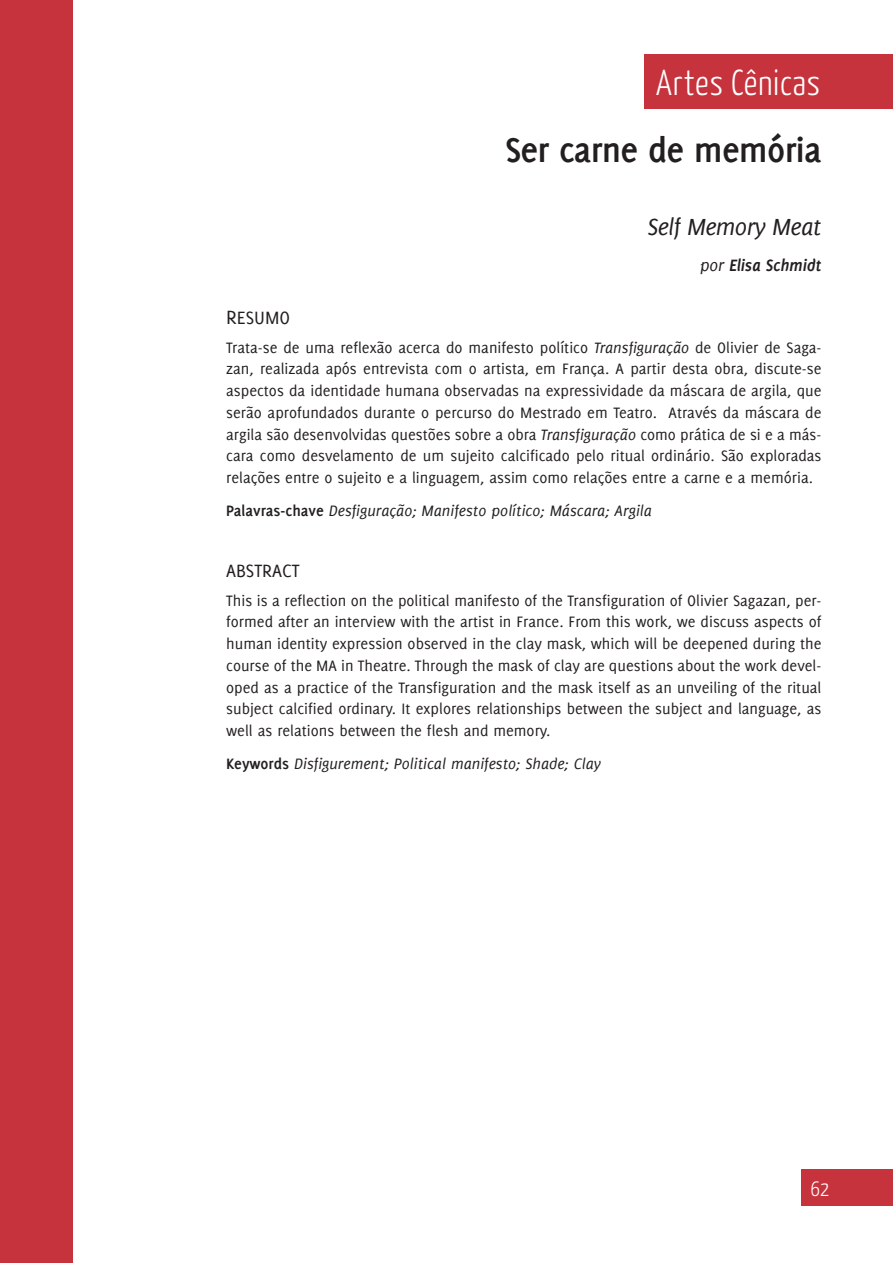
<style>
.page{position:relative;width:893px;height:1263px;background:#fff}
.page>*{position:absolute;margin:0;border:0;box-sizing:border-box;transform-origin:0 0}
.t1{font:700 37.5px "Delicious";letter-spacing:-.02em;color:#231f20}
.t2{font:300 36px "Yanone Kaffeesatz";letter-spacing:.02em;color:#fff}
.t3{font:italic 25.5px "Delicious";letter-spacing:-.025em;color:#231f20}
.t4{font:300 21px "Yanone Kaffeesatz";color:#fff}
.t5{font:19.5px "Delicious";color:#231f20}
.t6{font:italic 700 18px "Delicious";letter-spacing:-.015em;color:#231f20}
.t7{font:16.5px/21.8px "Delicious";color:#231f20;text-align:justify}
.t8{font:italic 16.5px "Delicious";color:#231f20}
.s1{font-weight:400}
.s2{font-size:21px}
.s3{font-style:italic}
.s4{font-weight:700;font-style:normal}
</style>
<div class="page">
<div style="left:0;top:0;width:72px;height:1263px;background:#c6333d"></div>
<div style="left:802px;top:1170px;width:91px;height:36px;background:#c6333d"></div>
<div style="left:645px;top:54px;width:248px;height:55px;background:#c6333d"></div>
<h2 class="t2" style="left:656px;top:61px;width:165px">Artes Cênicas</h2>
<h1 class="t1" style="left:505px;top:128px;width:318px">Ser carne de memória</h1>
<h3 class="t3" style="left:647px;top:212px;width:176px">Self Memory Meat</h3>
<p class="t6" style="left:700px;top:255px;width:123px"><span class="s1">por</span> Elisa Schmidt</p>
<p class="t5" style="left:226px;top:307px;width:65px"><span class="s2">R</span>ESUMO</p>
<p class="t7" style="left:226px;top:336px;width:597px">Trata-se de uma reflexão acerca do manifesto político <span class="s3">Transfiguração</span> de Olivier de Saga&shy;zan, realizada após entrevista com o artista, em França. A partir desta obra, discute-se aspectos da identidade humana observadas na expressividade da máscara de argila, que serão aprofundados durante o percurso do Mestrado em Teatro. Através da máscara de argila são desenvolvidas questões sobre a obra <span class="s3">Transfiguração</span> como prática de si e a más&shy;cara como desvelamento de um sujeito calcificado pelo ritual ordinário. São exploradas relações entre o sujeito e a linguagem, assim como relações entre a carne e a memória.</p>
<p class="t8" style="left:226px;top:501px;width:427px"><span class="s4">Palavras-chave</span> Desfiguração; Manifesto político; Máscara; Argila</p>
<p class="t5" style="left:226px;top:560px;width:75px">ABSTRACT</p>
<p class="t7" style="left:226px;top:589px;width:597px">This is a reflection on the political manifesto of the Transfiguration of Olivier Sagazan, per&shy;formed after an interview with the artist in France. From this work, we discuss aspects of human identity expression observed in the clay mask, which will be deepened during the course of the MA in Theatre. Through the mask of clay are questions about the work devel&shy;oped as a practice of the Transfiguration and the mask itself as an unveiling of the ritual subject calcified ordinary. It explores relationships between the subject and language, as well as relations between the flesh and memory.</p>
<p class="t8" style="left:226px;top:754px;width:376px"><span class="s4">Keywords</span> Disfigurement; Political manifesto; Shade; Clay</p>
<p class="t4" style="left:811px;top:1176px;width:20px">62</p>
</div>
